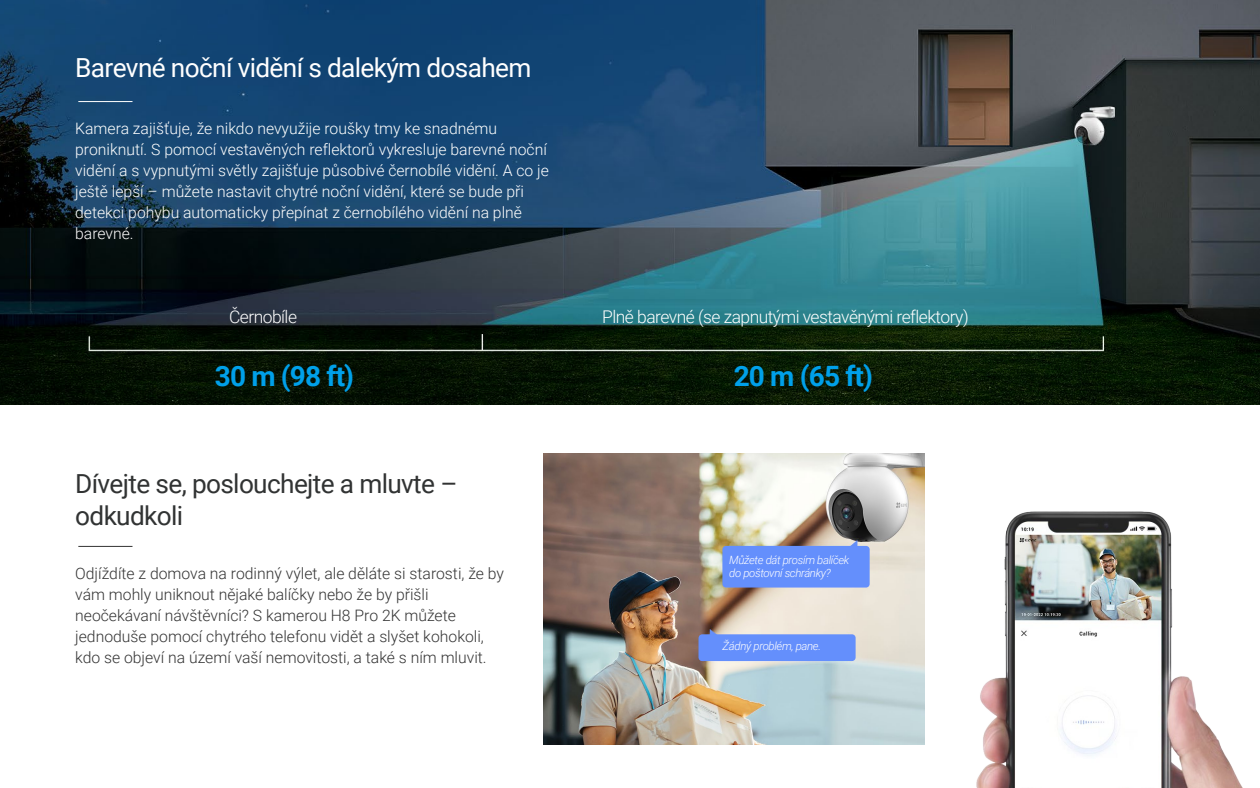
<style>
.page{position:relative;width:1260px;height:788px;background:#fff}
.page>*{position:absolute;margin:0;border:0;box-sizing:border-box;transform-origin:0 0}
.t1{font:700 28px "Roboto";letter-spacing:-.03em;color:#00a0e9}
.t2{font:26.25px/31.5px "Roboto";letter-spacing:-.025em;color:#313333}
.t3{font:26.25px "Roboto";letter-spacing:-.025em;color:#fff}
.t4{font:300 17.5px "Roboto";letter-spacing:-.03em;color:#fff}
.t5{font:300 15.75px/21px "Roboto";color:#fff}
.t6{font:300 15.75px/21px "Roboto";color:#333}
.t7{font:italic 300 11.38px/13.7px "Roboto";letter-spacing:-.03em;color:#fff}
</style>
<div class="page">
<img style="left:0;top:0;width:1260px;height:404px">
<img style="left:544px;top:453px;width:381px;height:291px">
<img style="left:976px;top:511px;width:267px;height:277px">
<div style="left:722px;top:546px;width:148px;height:41px;background:#648ffc;border-radius:4px"></div>
<div style="left:699px;top:634px;width:157px;height:27px;background:#648ffc;border-radius:4px"></div>
<hr style="left:78px;top:546px;width:55px;height:1px;background:#333">
<hr style="left:78px;top:101px;width:55px;height:1px;background:#fff">
<h2 class="t3" style="left:75px;top:49px;width:458px">Barevné noční vidění s dalekým dosahem</h2>
<p class="t5" style="left:75px;top:118px;width:475px">Kamera zajišťuje, že nikdo nevyužije roušky tmy ke snadnému proniknutí. S pomocí vestavěných reflektorů vykresluje barevné noční vidění a s vypnutými světly zajišťuje působivé černobílé vidění. A co je ještě lepší – můžete nastavit chytré noční vidění, které se bude při detekci pohybu automaticky přepínat z černobílého vidění na plně barevné.</p>
<p class="t4" style="left:229px;top:304px;width:70px">Černobíle</p>
<p class="t4" style="left:602px;top:304px;width:368px">Plně barevné (se zapnutými vestavěnými reflektory)</p>
<h1 class="t1" style="left:215px;top:356px;width:141px">30 m (98 ft)</h1>
<h1 class="t1" style="left:734px;top:356px;width:141px">20 m (65 ft)</h1>
<h2 class="t2" style="left:75px;top:467px;width:384px">Dívejte se, poslouchejte a mluvte – odkudkoli</h2>
<p class="t6" style="left:75px;top:562px;width:430px">Odjíždíte z domova na rodinný výlet, ale děláte si starosti, že by vám mohly uniknout nějaké balíčky nebo že by přišli neočekávaní návštěvníci? S kamerou H8 Pro 2K můžete jednoduše pomocí chytrého telefonu vidět a slyšet kohokoli, kdo se objeví na území vaší nemovitosti, a také s ním mluvit.</p>
<p class="t7" style="left:729px;top:552px;width:122px">Můžete dát prosím balíček do poštovní schránky?</p>
<p class="t7" style="left:723px;top:638px;width:100px">Žádný problém, pane.</p>
</div>
